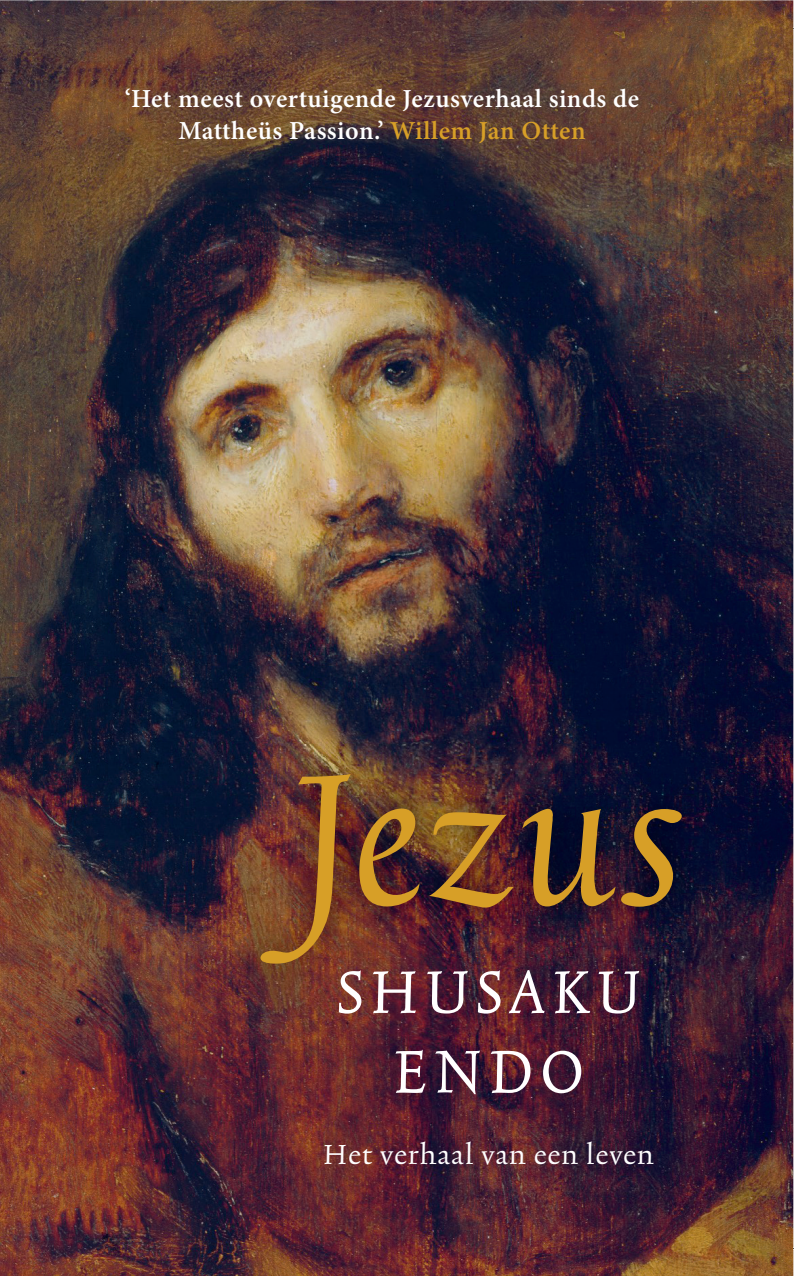
<style>
.page{position:relative;width:794px;height:1276px;background:#fff}
.page>*{position:absolute;margin:0;border:0;box-sizing:border-box;transform-origin:0 0}
.t1{font:italic 234px "Trinite No 2";letter-spacing:.04em;color:#d79f27}
.t2{font:71.2px/79.6px "Trinite No 2 Rom Con Exp";letter-spacing:.12em;color:#fff;text-align:center}
.t3{font:32.6px "Trinite No 2 Rom Wid";letter-spacing:.03em;color:#fff}
.t4{font:600 26px/32px "Minion Pro";letter-spacing:.02em;color:#fff;text-align:center}
.s1{color:#d79f27}
</style>
<div class="page">
<img style="left:0;top:0;width:793px;height:1275px">
<img style="left:232px;top:744px;width:478px;height:250px">
<p class="t4" style="left:125px;top:83px;width:515px">‘Het meest overtuigende Jezusverhaal sinds de<br>Mattheüs Passion.’ <span class="s1">Willem Jan Otten</span></p>
<h1 class="t1" style="left:295px;top:732px;width:389px">Jezus</h1>
<h2 class="t2" style="left:337px;top:956px;width:303px">SHUSAKU<br>ENDO</h2>
<p class="t3" style="left:323px;top:1139px;width:331px">Het verhaal van een leven</p>
</div>
